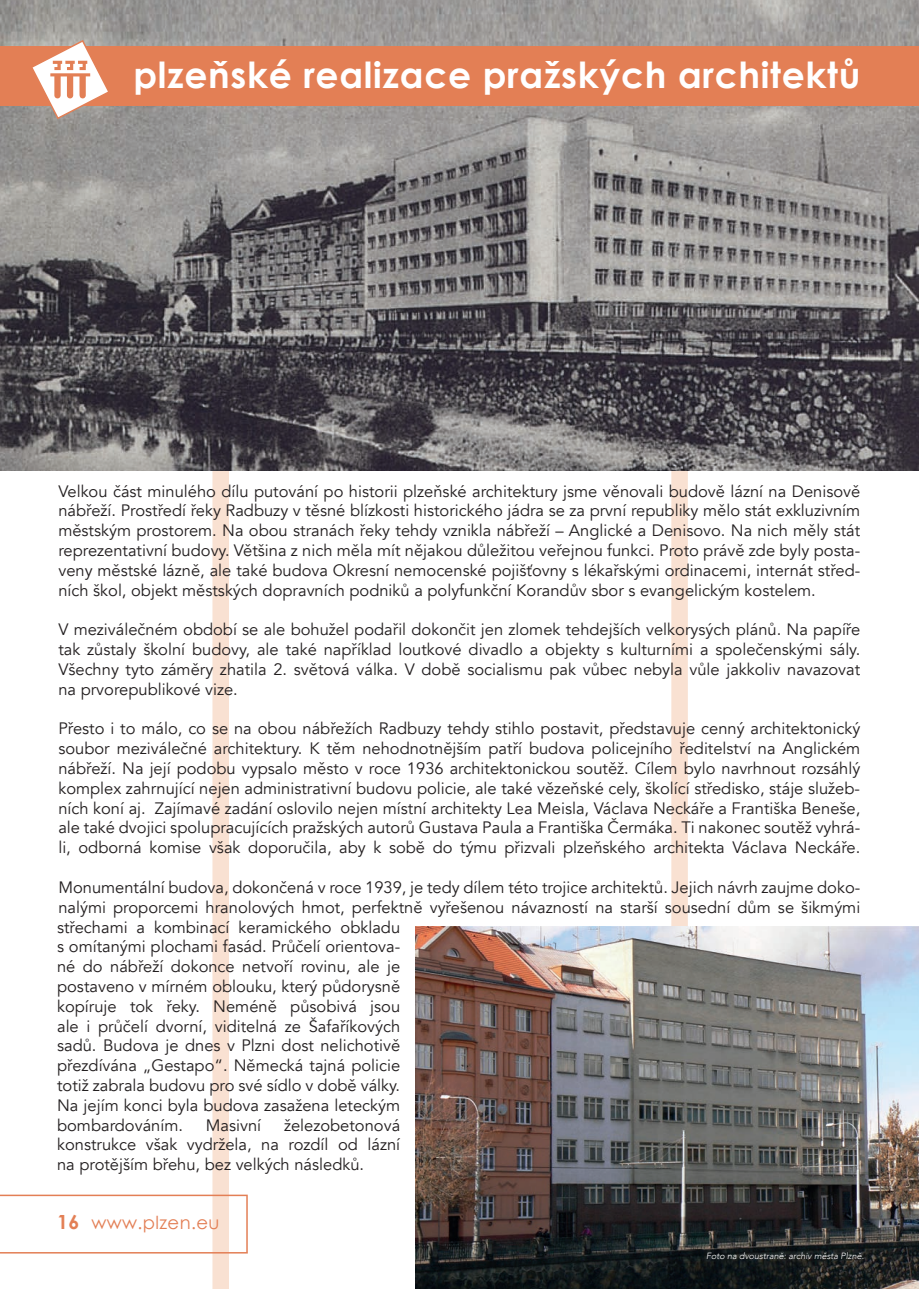
<style>
.page{position:relative;width:919px;height:1289px;background:#fff}
.page>*{position:absolute;margin:0;border:0;box-sizing:border-box;transform-origin:0 0}
.t1{font:700 36px "Century Gothic";letter-spacing:.02em;color:#fff}
.t2{font:18px "Century Gothic";letter-spacing:.02em;color:#e37f55}
.t3{font:16.5px/19.8px "Avenir";color:#231f20;text-align:justify}
.t4{font:italic 300 9px "Avenir";color:#fff}
.s1{font-weight:700;font-size:19.5px}
</style>
<div class="page">
<svg style="left:212px;top:471px;width:475px;height:817px"></svg>
<img style="left:0;top:0;width:918px;height:471px">
<img style="left:416px;top:926px;width:502px;height:362px">
<svg style="left:0;top:1194px;width:248px;height:59px"></svg>
<div style="left:0;top:46px;width:918px;height:60px;background:#e37f55"></div>
<svg style="left:31px;top:40px;width:79px;height:79px"></svg>
<h1 class="t1" style="left:133px;top:47px;width:728px">plzeňské realizace pražských architektů</h1>
<p class="t3" style="left:58px;top:481px;width:803px">Velkou část minulého dílu putování po historii plzeňské architektury jsme věnovali budově lázní na Denisově nábřeží. Prostředí řeky Radbuzy v těsné blízkosti historického jádra se za první republiky mělo stát exkluzivním městským prostorem. Na obou stranách řeky tehdy vznikla nábřeží – Anglické a Denisovo. Na nich měly stát reprezentativní budovy. Většina z nich měla mít nějakou důležitou veřejnou funkci. Proto právě zde byly posta&shy;veny městské lázně, ale také budova Okresní nemocenské pojišťovny s lékařskými ordinacemi, internát střed&shy;ních škol, objekt městských dopravních podniků a polyfunkční Korandův sbor s evangelickým kostelem.</p>
<p class="t3" style="left:58px;top:620px;width:803px">V meziválečném období se ale bohužel podařil dokončit jen zlomek tehdejších velkorysých plánů. Na papíře tak zůstaly školní budovy, ale také například loutkové divadlo a objekty s kulturními a společenskými sály.<br>Všechny tyto záměry zhatila 2. světová válka. V době socialismu pak vůbec nebyla vůle jakkoliv navazovat na prvorepublikové vize.</p>
<p class="t3" style="left:58px;top:719px;width:803px">Přesto i to málo, co se na obou nábřežích Radbuzy tehdy stihlo postavit, představuje cenný architektonický soubor meziválečné architektury. K těm nehodnotnějším patří budova policejního ředitelství na Anglickém nábřeží. Na její podobu vypsalo město v roce 1936 architektonickou soutěž. Cílem bylo navrhnout rozsáhlý komplex zahrnující nejen administrativní budovu policie, ale také vězeňské cely, školící středisko, stáje služeb&shy;ních koní aj. Zajímavé zadání oslovilo nejen místní architekty Lea Meisla, Václava Neckáře a Františka Beneše, ale také dvojici spolupracujících pražských autorů Gustava Paula a Františka Čermáka. Ti nakonec soutěž vyhrá&shy;li, odborná komise však doporučila, aby k sobě do týmu přizvali plzeňského architekta Václava Neckáře.</p>
<p class="t3" style="left:57px;top:877px;width:804px;text-align:left">Monumentální budova, dokončená v roce 1939, je tedy dílem této trojice architektů. Jejich návrh zaujme doko&shy;nalými proporcemi hranolových hmot, perfektně vyřešenou návazností na starší sousední dům se šikmými střechami a kombinací keramického obkladu<br>s omítanými plochami fasád. Průčelí orientova-<br>né do nábřeží dokonce netvoří rovinu, ale je<br>postaveno v mírném oblouku, který půdorysně<br>kopíruje tok řeky. Neméně působivá jsou<br>ale i průčelí dvorní, viditelná ze Šafaříkových<br>sadů. Budova je dnes v Plzni dost nelichotivě<br>přezdívána „Gestapo“. Německá tajná policie<br>totiž zabrala budovu pro své sídlo v době války.<br>Na jejím konci byla budova zasažena leteckým<br>bombardováním.</p>
<p class="t3" style="left:57px;top:1115px;width:344px;text-indent:227px">železobetonová konstrukce však vydržela, na rozdíl od lázní na protějším břehu, bez velkých následků.</p>
<p class="t3" style="left:206px;top:1115px;width:57px">Masivní</p>
<p class="t2" style="left:57px;top:1210px;width:163px"><span class="s1">16</span> www.plzen.eu</p>
<p class="t4" style="left:706px;top:1250px;width:159px">Foto na dvoustraně: archiv města Plzně.</p>
</div>
